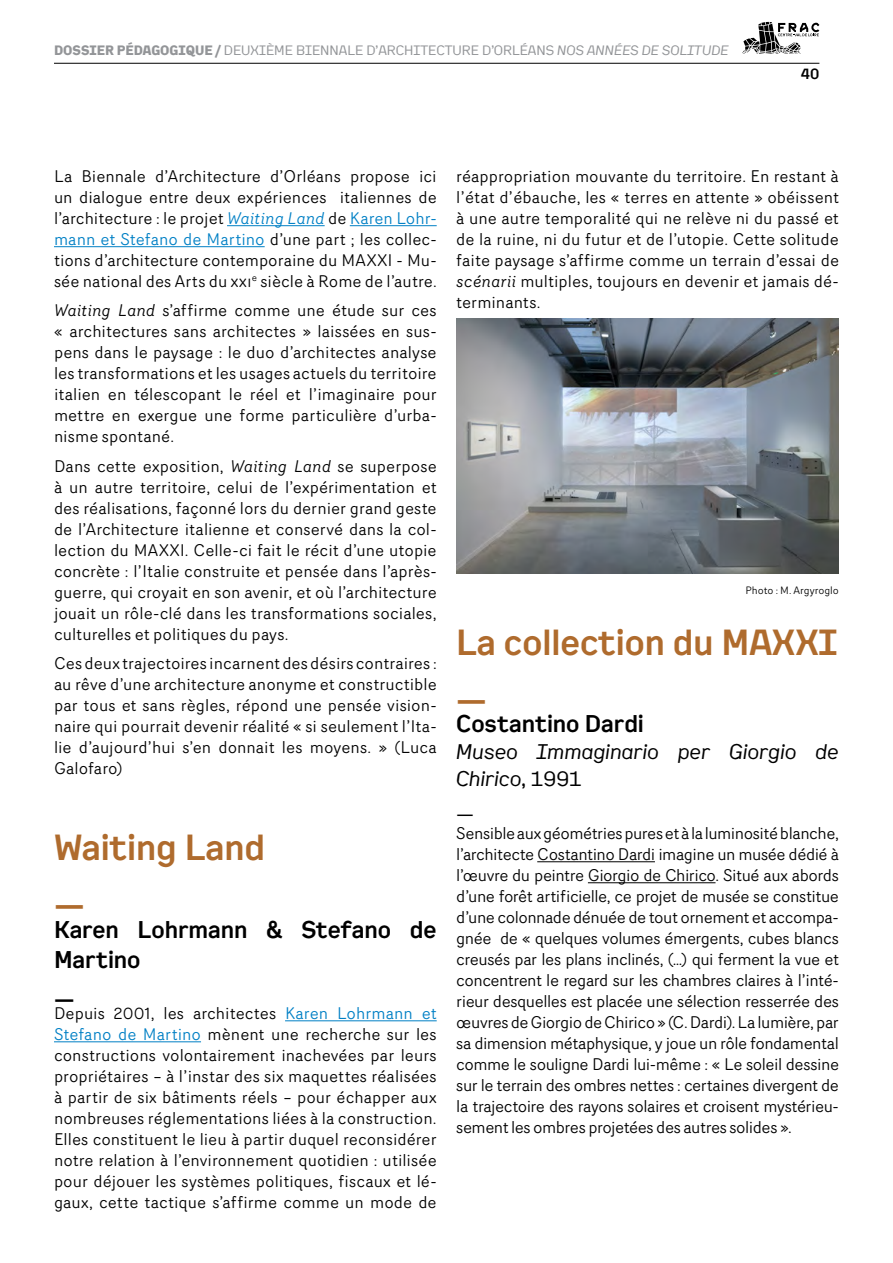
<style>
.page{position:relative;width:893px;height:1263px;background:#fff}
.page>*{position:absolute;margin:0;border:0;box-sizing:border-box;transform-origin:0 0}
.t1{font:500 36px/43.5px "Kade";color:#af6b2d}
.t2{font:500 24px/30px "Kade";letter-spacing:-.005em;color:#000}
.t3{font:italic 21px/27px "Kade";color:#000}
.t4{font:16.5px/21px "Router";color:#000;text-align:justify}
.t5{font:500 15px "Kade";color:#000}
.t6{font:13.5px "Kade";color:#939598}
.t7{font:10.5px "Router";color:#000}
.s1{font-weight:700}
.s2{font-style:italic}
.s3{font-style:italic;color:#0080c5}
.s4{color:#0080c5}
.s5{font-style:normal}
</style>
<div class="page">
<hr style="left:54px;top:63px;width:765px;height:1px;background:#000">
<svg style="left:742px;top:22px;width:77px;height:32px"></svg>
<hr style="left:227px;top:225px;width:98px;height:1px;background:#0080c5">
<hr style="left:350px;top:225px;width:87px;height:1px;background:#0080c5">
<hr style="left:54px;top:246px;width:211px;height:1px;background:#0080c5">
<hr style="left:285px;top:1020px;width:152px;height:1px;background:#0080c5">
<hr style="left:54px;top:1041px;width:147px;height:1px;background:#0080c5">
<img style="left:456px;top:318px;width:383px;height:255px">
<hr style="left:537px;top:861px;width:118px;height:1px;background:#000">
<hr style="left:588px;top:882px;width:127px;height:1px;background:#000">
<p class="t6" style="left:54px;top:41px;width:676px"><span class="s1">DOSSIER PÉDAGOGIQUE /</span> DEUXIÈME BIENNALE D’ARCHITECTURE D’ORLÉANS <span class="s2">NOS ANNÉES DE SOLITUDE</span></p>
<p class="t5" style="left:801px;top:64px;width:20px">40</p>
<p class="t4" style="left:54px;top:165px;width:384px">La Biennale d’Architecture d’Orléans propose ici un dialogue entre deux expériences italiennes de l’architecture : le projet <span class="s3">Waiting Land</span> de <span class="s4">Karen Lohr&shy;mann et Stefano de Martino</span> d’une part ; les collec&shy;tions d’architecture contemporaine du MAXXI - Mu&shy;sée national des Arts du xxi<sup>e</sup> siècle à Rome de l’autre.</p>
<p class="t4" style="left:54px;top:299px;width:384px"><span class="s2">Waiting Land</span> s’affirme comme une étude sur ces « architectures sans architectes » laissées en sus&shy;pens dans le paysage : le duo d’architectes analyse les transformations et les usages actuels du territoire italien en télescopant le réel et l’imaginaire pour mettre en exergue une forme particulière d’urba&shy;nisme spontané.</p>
<p class="t4" style="left:54px;top:455px;width:384px">Dans cette exposition, <span class="s2">Waiting Land</span> se superpose à un autre territoire, celui de l’expérimentation et des réalisations, façonné lors du dernier grand geste de l’Architecture italienne et conservé dans la col&shy;lection du MAXXI. Celle-ci fait le récit d’une utopie concrète : l’Italie construite et pensée dans l’après&shy;guerre, qui croyait en son avenir, et où l’architecture jouait un rôle-clé dans les transformations sociales, culturelles et politiques du pays.</p>
<p class="t4" style="left:54px;top:652px;width:384px">Ces deux trajectoires incarnent des désirs contraires : au rêve d’une architecture anonyme et constructible par tous et sans règles, répond une pensée vision&shy;naire qui pourrait devenir réalité « si seulement l’Ita&shy;lie d’aujourd’hui s’en donnait les moyens. » (Luca Galofaro)</p>
<h1 class="t1" style="left:54px;top:825px;width:213px">Waiting Land _</h1>
<h2 class="t2" style="left:54px;top:914px;width:384px">Karen Lohrmann &amp; Stefano de<br>Martino<br>_</h2>
<p class="t4" style="left:54px;top:1002px;width:384px">Depuis 2001, les architectes <span class="s4">Karen Lohrmann et Stefano de Martino</span> mènent une recherche sur les constructions volontairement inachevées par leurs propriétaires – à l’instar des six maquettes réalisées à partir de six bâtiments réels – pour échapper aux nombreuses réglementations liées à la construction.<br>Elles constituent le lieu à partir duquel reconsidérer notre relation à l’environnement quotidien : utilisée pour déjouer les systèmes politiques, fiscaux et lé&shy;gaux, cette tactique s’affirme comme un mode de</p>
<p class="t4" style="left:456px;top:165px;width:384px">réappropriation mouvante du territoire. En restant à l’état d’ébauche, les « terres en attente » obéissent à une autre temporalité qui ne relève ni du passé et de la ruine, ni du futur et de l’utopie. Cette solitude faite paysage s’affirme comme un terrain d’essai de <span class="s2">scénarii</span> multiples, toujours en devenir et jamais dé&shy;terminants.</p>
<p class="t7" style="left:745px;top:583px;width:95px">Photo : M. Argyroglo</p>
<h1 class="t1" style="left:456px;top:620px;width:383px">La collection du MAXXI _</h1>
<h2 class="t2" style="left:456px;top:708px;width:189px">Costantino Dardi</h2>
<p class="t3" style="left:456px;top:738px;width:384px">Museo Immaginario per Giorgio de<br>Chirico<span class="s5">, 1991<br>_</span></p>
<p class="t4" style="left:456px;top:822px;width:384px">Sensible aux géométries pures et à la luminosité blanche, l’architecte Costantino Dardi imagine un musée dédié à l’œuvre du peintre Giorgio de Chirico. Situé aux abords d’une forêt artificielle, ce projet de musée se constitue d’une colonnade dénuée de tout ornement et accompa&shy;gnée de « quelques volumes émergents, cubes blancs creusés par les plans inclinés, (…) qui ferment la vue et concentrent le regard sur les chambres claires à l’inté&shy;rieur desquelles est placée une sélection resserrée des œuvres de Giorgio de Chirico » (C. Dardi). La lumière, par sa dimension métaphysique, y joue un rôle fondamental comme le souligne Dardi lui-même : « Le soleil dessine sur le terrain des ombres nettes : certaines divergent de la trajectoire des rayons solaires et croisent mystérieu&shy;sement les ombres projetées des autres solides ».</p>
</div>
